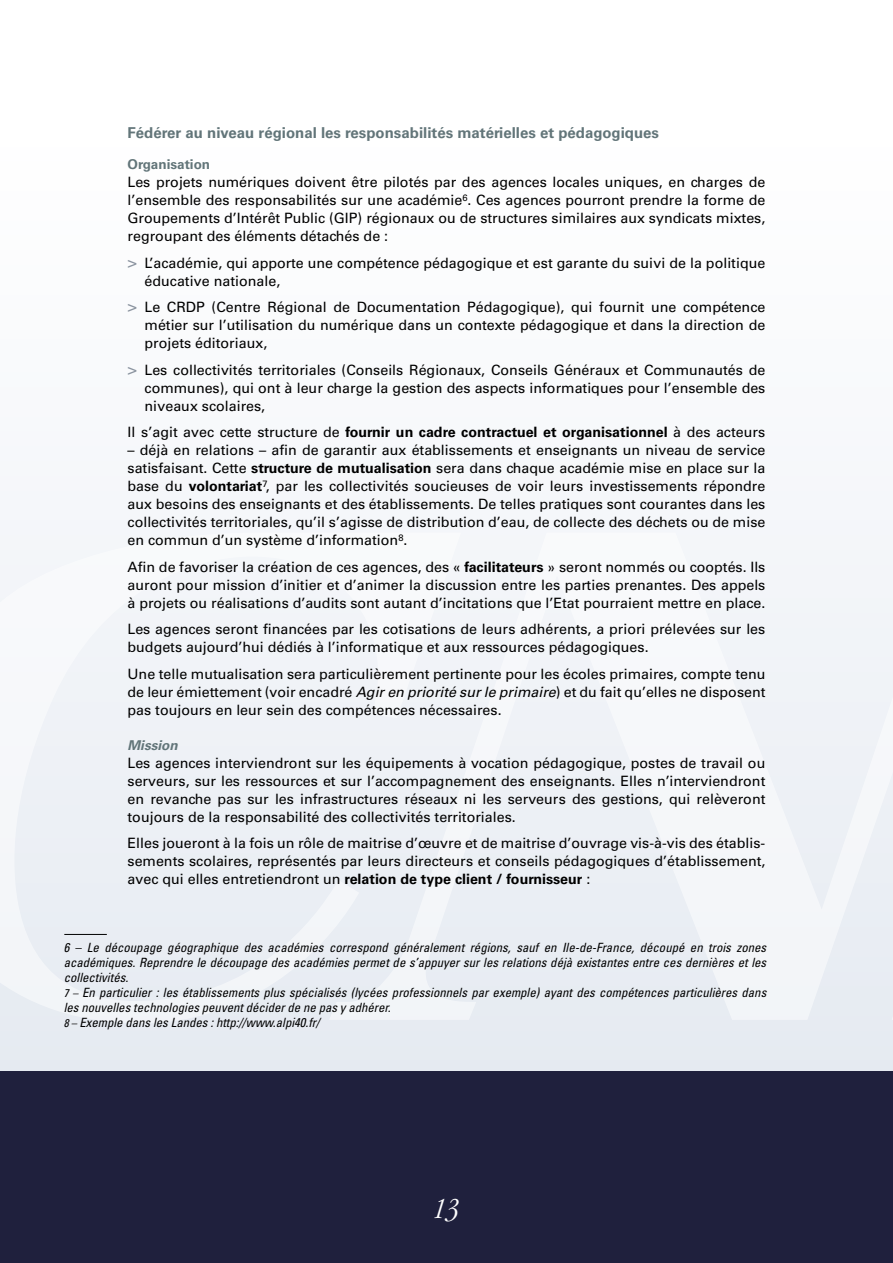
<style>
.page{position:relative;width:893px;height:1263px;background:#fff}
.page>*{position:absolute;margin:0;border:0;box-sizing:border-box;transform-origin:0 0}
.t1{font:italic 300 condensed 30px "Garamond LT";color:#fff}
.t2{font:700 15px "Univers LT";color:#627579}
.t3{font:14.25px/18px "Univers LT";color:#000;text-align:justify}
.t4{font:700 14.25px "Univers LT";color:#000}
.t5{font:700 13.5px "Univers LT";color:#627579}
.t6{font:italic 700 13.5px "Univers LT";color:#627579}
.t7{font:italic condensed 12.75px/15px "Univers LT";color:#000}
.s1{font-size:16.5px;color:#8a939f}
.s2{font-weight:400}
.s3{font-weight:700}
.s4{font-style:italic}
.s5{font-size:11.25px}
</style>
<div class="page">
<svg style="left:0;top:520px;width:893px;height:551px"></svg>
<div style="left:0;top:1071px;width:893px;height:192px;background:#1f203d"></div>
<svg style="left:0;top:533px;width:461px;height:490px;fill:#eff2f6"></svg>
<svg style="left:329px;top:533px;width:564px;height:487px;fill:#f1f3f8"></svg>
<hr style="left:64px;top:934px;width:43px;height:1px;background:#000">
<p class="t2" style="left:128px;top:124px;width:533px">Fédérer au niveau régional les responsabilités matérielles et pédagogiques</p>
<p class="t5" style="left:128px;top:156px;width:84px">Organisation</p>
<p class="t3" style="left:128px;top:173px;width:639px">Les projets numériques doivent être pilotés par des agences locales uniques, en charges de l’ensemble des responsabilités sur une académie<sup>6</sup>. Ces agences pourront prendre la forme de Groupements d’Intérêt Public (GIP) régionaux ou de structures similaires aux syndicats mixtes, regroupant des éléments détachés de :</p>
<p class="t3" style="left:145px;top:254px;width:622px;text-indent:-17px"><span class="s1">&gt;</span> L’académie, qui apporte une compétence pédagogique et est garante du suivi de la politique éducative nationale,</p>
<p class="t3" style="left:145px;top:298px;width:622px;text-indent:-17px"><span class="s1">&gt;</span> Le CRDP (Centre Régional de Documentation Pédagogique), qui fournit une compétence métier sur l’utilisation du numérique dans un contexte pédagogique et dans la direction de projets éditoriaux,</p>
<p class="t3" style="left:145px;top:361px;width:622px;text-indent:-17px"><span class="s1">&gt;</span> Les collectivités territoriales (Conseils Régionaux, Conseils Généraux et Communautés de communes), qui ont à leur charge la gestion des aspects informatiques pour l’ensemble des niveaux scolaires,</p>
<p class="t4" style="left:128px;top:424px;width:639px"><span class="s2">Il s’agit avec cette structure de</span> fournir un cadre contractuel et organisationnel <span class="s2">à des acteurs</span></p>
<p class="t3" style="left:128px;top:441px;width:639px">– déjà en relations – afin de garantir aux établissements et enseignants un niveau de service satisfaisant. Cette <span class="s3">structure de mutualisation</span> sera dans chaque académie mise en place sur la base du <span class="s3">volontariat</span><sup>7</sup>, par les collectivités soucieuses de voir leurs investissements répondre aux besoins des enseignants et des établissements. De telles pratiques sont courantes dans les collectivités territoriales, qu’il s’agisse de distribution d’eau, de collecte des déchets ou de mise en commun d’un système d’information<sup>8</sup>.</p>
<p class="t3" style="left:128px;top:558px;width:639px">Afin de favoriser la création de ces agences, des « <span class="s3">facilitateurs</span> » seront nommés ou cooptés. Ils auront pour mission d’initier et d’animer la discussion entre les parties prenantes. Des appels à projets ou réalisations d’audits sont autant d’incitations que l’Etat pourraient mettre en place.</p>
<p class="t3" style="left:128px;top:620px;width:639px">Les agences seront financées par les cotisations de leurs adhérents, a priori prélevées sur les budgets aujourd’hui dédiés à l’informatique et aux ressources pédagogiques.</p>
<p class="t3" style="left:128px;top:665px;width:639px">Une telle mutualisation sera particulièrement pertinente pour les écoles primaires, compte tenu de leur émiettement (voir encadré <span class="s4">Agir en priorité sur le primaire</span>) et du fait qu’elles ne disposent pas toujours en leur sein des compétences nécessaires.</p>
<p class="t6" style="left:128px;top:737px;width:52px">Mission</p>
<p class="t3" style="left:128px;top:754px;width:639px">Les agences interviendront sur les équipements à vocation pédagogique, postes de travail ou serveurs, sur les ressources et sur l’accompagnement des enseignants. Elles n’interviendront en revanche pas sur les infrastructures réseaux ni les serveurs des gestions, qui relèveront toujours de la responsabilité des collectivités territoriales.</p>
<p class="t3" style="left:128px;top:834px;width:639px">Elles joueront à la fois un rôle de maitrise d’œuvre et de maitrise d’ouvrage vis-à-vis des établis&shy;sements scolaires, représentés par leurs directeurs et conseils pédagogiques d’établissement, avec qui elles entretiendront un <span class="s3">relation de type client / fournisseur</span> :</p>
<p class="t7" style="left:64px;top:940px;width:704px">6 – Le découpage géographique des académies correspond généralement régions, sauf en Ile-de-France, découpé en trois zones académiques. Reprendre le découpage des académies permet de s’appuyer sur les relations déjà existantes entre ces dernières et les collectivités.<br><span class="s5">7 –</span> En particulier : les établissements plus spécialisés (lycées professionnels par exemple) ayant des compétences particulières dans les nouvelles technologies peuvent décider de ne pas y adhérer.<br><span class="s5">8 –</span> Exemple dans les Landes : http://www.alpi40.fr/</p>
<h1 class="t1" style="left:433px;top:1192px;width:28px">13</h1>
</div>
